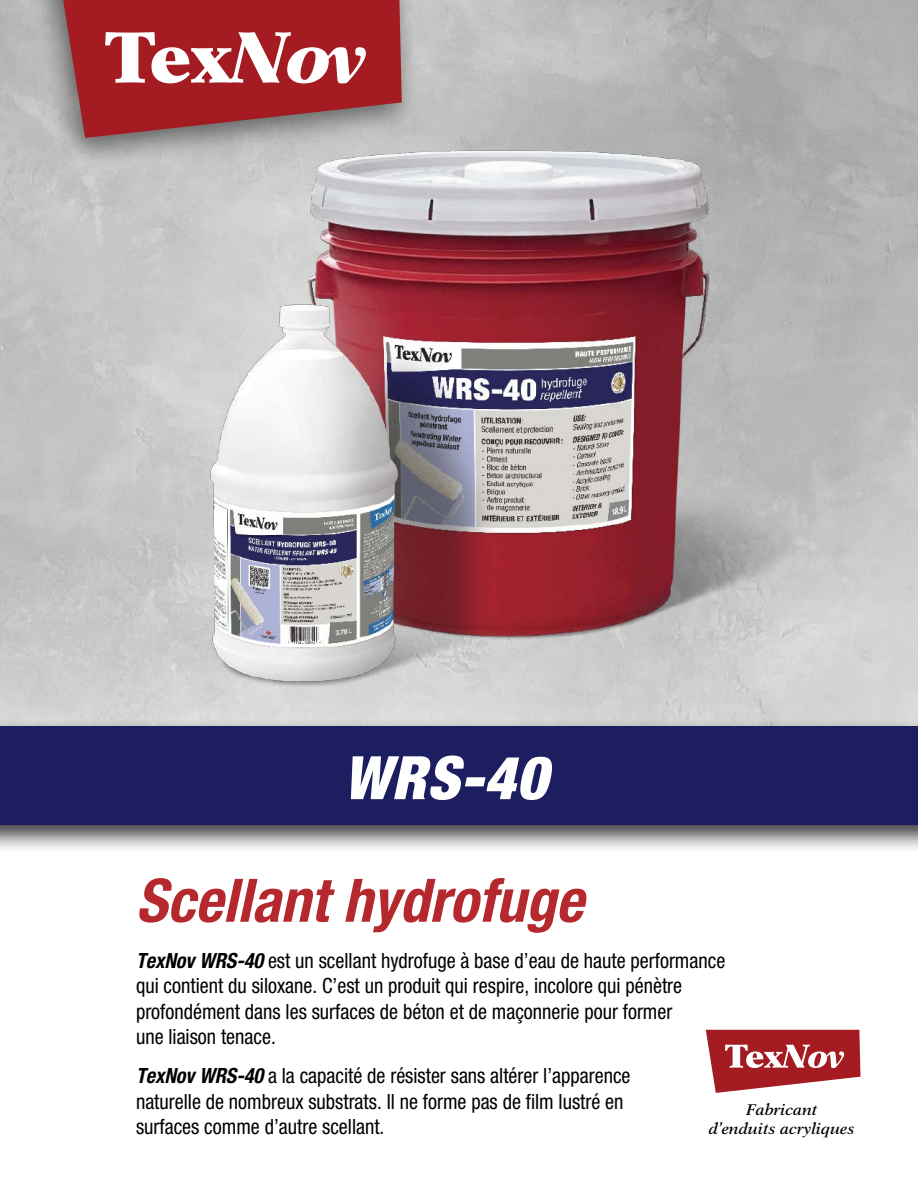
<style>
.page{position:relative;width:918px;height:1188px;background:#fff}
.page>*{position:absolute;margin:0;border:0;box-sizing:border-box;transform-origin:0 0}
.Titre_C1{font:italic 700 condensed 60px "Helvetica Neue";color:#b4282e}
.t1{font:italic 900 condensed 60px "Helvetica Neue";color:#fff}
.Texte_C1{font:condensed 21px/25.5px "Helvetica Neue";color:#000;scale:.96 1}
.t2{font:italic 600 15.6px "New Aster";color:#000}
.s1{font-weight:700;font-style:italic}
</style>
<div class="page">
<div style="left:29px;top:0;width:392px;height:171px;background:#000;opacity:.5"></div>
<svg style="left:63px;top:0;width:339px;height:138px;background:#a2242a"></svg>
<svg style="left:105px;top:32px;width:261px;height:51px"></svg>
<svg style="left:706px;top:1030px;width:154px;height:63px"></svg>
<img style="left:107px;top:108px;width:751px;height:610px">
<div style="left:0;top:718px;width:918px;height:135px;background:#000;opacity:.75"></div>
<div style="left:0;top:726px;width:918px;height:98px;background:#1c1e5f"></div>
<p class="t1" style="left:344px;top:741px;width:205px">WRS-40</p>
<p class="Titre_C1" style="left:136px;top:864px;width:449px">Scellant hydrofuge</p>
<p class="Texte_C1" style="left:136px;top:947px;width:615px"><span class="s1">TexNov WRS-40</span> est un scellant hydrofuge à base d’eau de haute performance qui contient du siloxane. C’est un produit qui respire, incolore qui pénètre profondément dans les surfaces de béton et de maçonnerie pour former<br>une liaison tenace.</p>
<p class="Texte_C1" style="left:136px;top:1063px;width:517px"><span class="s1">TexNov WRS-40</span> a la capacité de résister sans altérer l’apparence naturelle de nombreux substrats. Il ne forme pas de film lustré en surfaces comme d’autre scellant.</p>
<p class="t2" style="left:746px;top:1100px;width:73px">Fabricant</p>
<p class="t2" style="left:709px;top:1119px;width:147px">d’enduits acryliques</p>
</div>
